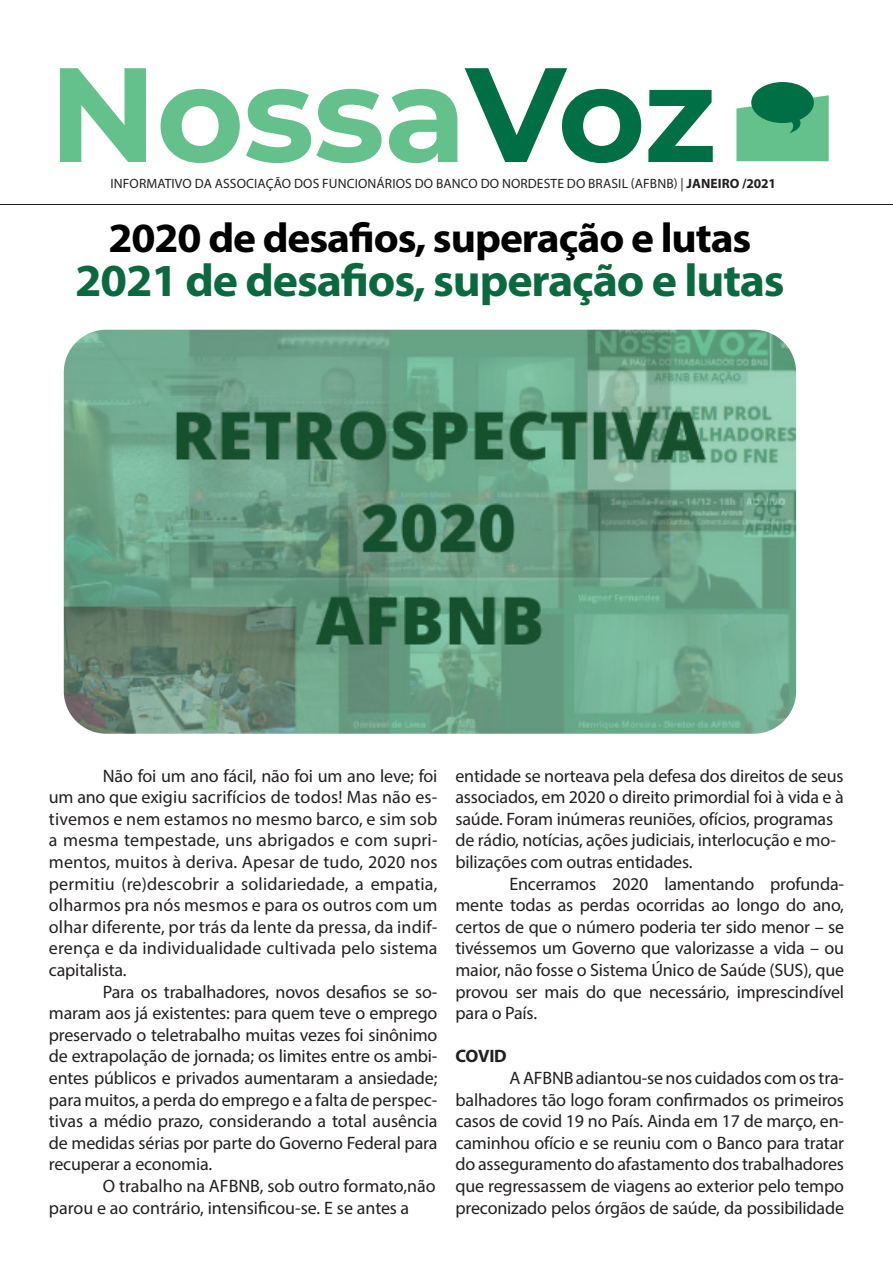
<style>
.page{position:relative;width:893px;height:1263px;background:#fff}
.page>*{position:absolute;margin:0;border:0;box-sizing:border-box;transform-origin:0 0}
.t1{font:700 133.95px "Montserrat";letter-spacing:-.005em;color:#65c18b}
.t2{font:46.05px "Myriad Variable Concept";letter-spacing:-.025em;color:#0b693f;scale:1.04 1}
.t3{font:41.7px "Myriad Variable Concept";letter-spacing:-.025em;color:#000;scale:1.04 1}
.t4{font:18px/21.6px "Myriad Pro";letter-spacing:-.01em;color:#231f20;text-align:justify}
.t5{font:700 18px "Myriad Pro";letter-spacing:-.015em;color:#231f20}
.t6{font:13.5px "Myriad Pro";letter-spacing:.01em;color:#231f20}
.s1{color:#016f45}
.s2{font-weight:700}
</style>
<div class="page">
<hr style="left:0;top:204px;width:893px;height:1px;background:#231f20">
<svg style="left:736px;top:82px;width:93px;height:79px"></svg>
<img style="left:64px;top:330px;width:732px;height:404px">
<h1 class="t1" style="left:49px;top:18px;width:669px">Nossa<span class="s1">Voz</span></h1>
<p class="t6" style="left:111px;top:175px;width:667px">INFORMATIVO DA ASSOCIAÇÃO DOS FUNCIONÁRIOS DO BANCO DO NORDESTE DO BRASIL (AFBNB) | <span class="s2">JANEIRO /2021</span></p>
<h3 class="t3" style="left:108px;top:214px;width:620px">2020 de desafios, superação e lutas</h3>
<h2 class="t2" style="left:75px;top:253px;width:684px">2021 de desafios, superação e lutas</h2>
<p class="t4" style="left:49px;top:764px;width:390px;text-indent:54px">Não foi um ano fácil, não foi um ano leve; foi um ano que exigiu sacrifícios de todos! Mas não es&shy;tivemos e nem estamos no mesmo barco, e sim sob a mesma tempestade, uns abrigados e com supri&shy;mentos, muitos à deriva. Apesar de tudo, 2020 nos permitiu (re)descobrir a solidariedade, a empatia, olharmos pra nós mesmos e para os outros com um olhar diferente, por trás da lente da pressa, da indif&shy;erença e da individualidade cultivada pelo sistema capitalista.</p>
<p class="t4" style="left:49px;top:980px;width:390px;text-indent:54px">Para os trabalhadores, novos desafios se so&shy;maram aos já existentes: para quem teve o emprego preservado o teletrabalho muitas vezes foi sinônimo de extrapolação de jornada; os limites entre os ambi&shy;entes públicos e privados aumentaram a ansiedade; para muitos, a perda do emprego e a falta de perspec&shy;tivas a médio prazo, considerando a total ausência de medidas sérias por parte do Governo Federal para recuperar a economia.</p>
<p class="t4" style="left:49px;top:1175px;width:388px;text-indent:54px">O trabalho na AFBNB, sob outro formato,não parou e ao contrário, intensificou-se. E se antes a</p>
<p class="t4" style="left:455px;top:764px;width:390px;text-align:left">entidade se norteava pela defesa dos direitos de seus associados, em 2020 o direito primordial foi à vida e à saúde. Foram inúmeras reuniões, ofícios, programas de rádio, notícias, ações judiciais, interlocução e mo&shy;bilizações com outras entidades.</p>
<p class="t4" style="left:455px;top:872px;width:390px;text-indent:54px">Encerramos 2020 lamentando profunda&shy;mente todas as perdas ocorridas ao longo do ano, certos de que o número poderia ter sido menor – se tivéssemos um Governo que valorizasse a vida – ou maior, não fosse o Sistema Único de Saúde (SUS), que provou ser mais do que necessário, imprescindível para o País.</p>
<p class="t5" style="left:455px;top:1044px;width:53px">COVID</p>
<p class="t4" style="left:455px;top:1067px;width:390px;text-indent:54px">A AFBNB adiantou-se nos cuidados com os tra&shy;balhadores tão logo foram confirmados os primeiros casos de covid 19 no País. Ainda em 17 de março, en&shy;caminhou ofício e se reuniu com o Banco para tratar do asseguramento do afastamento dos trabalhadores que regressassem de viagens ao exterior pelo tempo preconizado pelos órgãos de saúde, da possibilidade</p>
</div>
